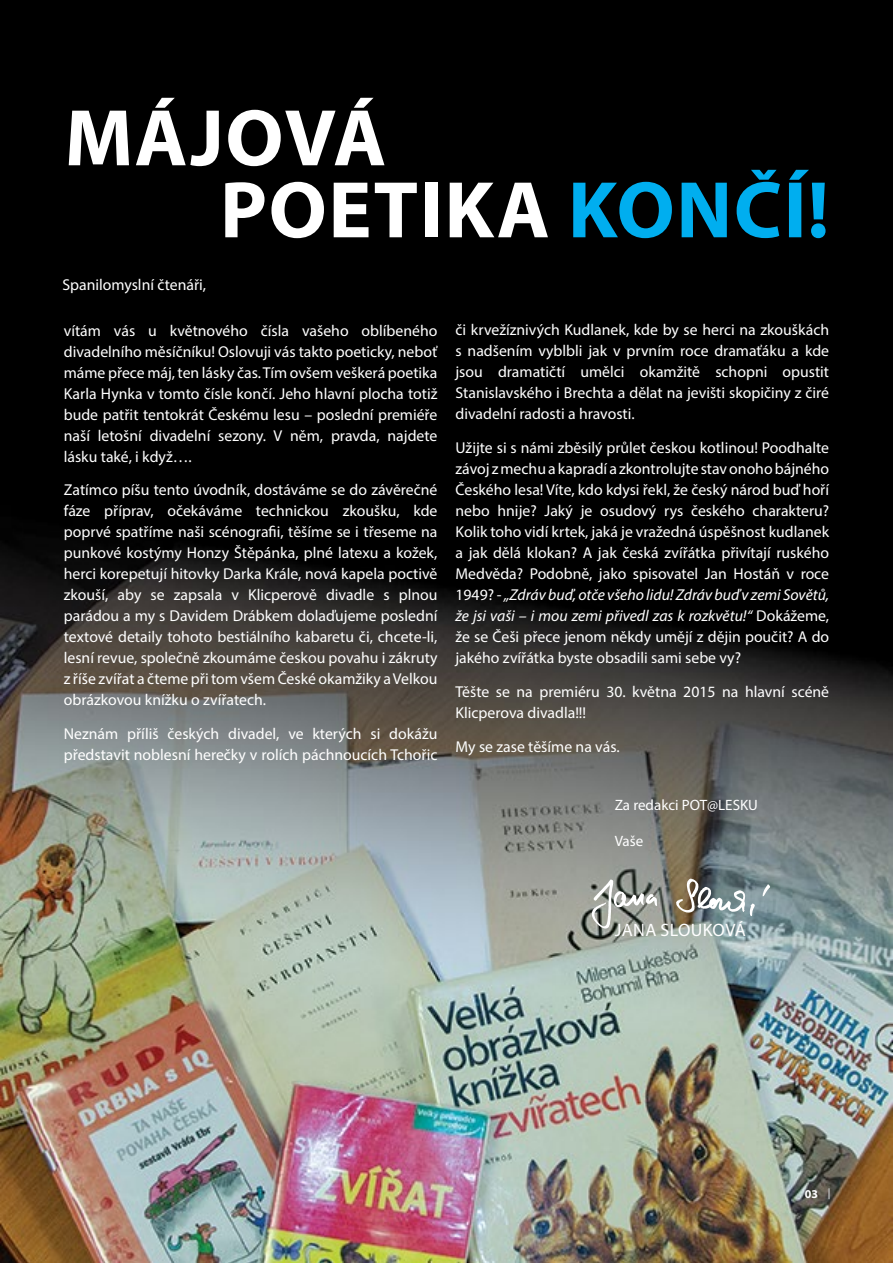
<style>
.page{position:relative;width:893px;height:1263px;background:#fff}
.page>*{position:absolute;margin:0;border:0;box-sizing:border-box;transform-origin:0 0}
.t1{font:700 81px/72px "Myriad Pro";letter-spacing:.02em;color:#fff}
.t2{font:18px "Myriad Pro";letter-spacing:.02em;color:#fff}
.t3{font:15.75px/21px "Myriad Pro";color:#fff;text-align:justify}
.t4{font:15px "Myriad Pro";color:#fff}
.t5{font:700 12px "Myriad Pro";color:#fff}
.s1{color:#00aeef}
.s2{font-style:italic}
</style>
<div class="page">
<img style="left:0;top:0;width:893px;height:1263px">
<svg style="left:592px;top:879px;width:65px;height:49px;background:#9ca09a"></svg>
<svg style="left:676px;top:879px;width:79px;height:37px"></svg>
<svg style="left:762px;top:884px;width:8px;height:12px"></svg>
<h1 class="t1" style="left:220px;top:99px;width:611px;text-indent:-155px">MÁJOVÁ<br>POETIKA <span class="s1">KONČÍ!</span></h1>
<p class="t3" style="left:62px;top:274px;width:145px">Spanilomyslní čtenáři,</p>
<p class="t3" style="left:64px;top:319px;width:375px">vítám vás u květnového čísla vašeho oblíbeného divadelního měsíčníku! Oslovuji vás takto poeticky, neboť máme přece máj, ten lásky čas. Tím ovšem veškerá poetika Karla Hynka v tomto čísle končí. Jeho hlavní plocha totiž bude patřit tentokrát Českému lesu – poslední premiéře naší letošní divadelní sezony. V něm, pravda, najdete lásku také, i když….</p>
<p class="t3" style="left:64px;top:479px;width:375px">Zatímco píšu tento úvodník, dostáváme se do závěrečné fáze příprav, očekáváme technickou zkoušku, kde poprvé spatříme naši scénografii, těšíme se i třeseme na punkové kostýmy Honzy Štěpánka, plné latexu a kožek, herci korepetují hitovky Darka Krále, nová kapela poctivě zkouší, aby se zapsala v Klicperově divadle s plnou parádou a my s Davidem Drábkem dolaďujeme poslední textové detaily tohoto bestiálního kabaretu či, chcete-li, lesní revue, společně zkoumáme českou povahu i zákruty z říše zvířat a čteme při tom všem České okamžiky a Velkou obrázkovou knížku o zvířatech.</p>
<p class="t3" style="left:64px;top:723px;width:375px">Neznám příliš českých divadel, ve kterých si dokážu představit noblesní herečky v rolích páchnoucích Tchořic</p>
<p class="t3" style="left:455px;top:319px;width:375px">či krvežíznivých Kudlanek, kde by se herci na zkouškách s nadšením vyblbli jak v prvním roce dramaťáku a kde jsou dramatičtí umělci okamžitě schopni opustit Stanislavského i Brechta a dělat na jevišti skopičiny z čiré divadelní radosti a hravosti.</p>
<p class="t3" style="left:455px;top:437px;width:375px">Užijte si s námi zběsilý průlet českou kotlinou! Poodhalte závoj z mechu a kapradí a zkontrolujte stav onoho bájného Českého lesa! Víte, kdo kdysi řekl, že český národ buď hoří nebo hnije? Jaký je osudový rys českého charakteru?<br>Kolik toho vidí krtek, jaká je vražedná úspěšnost kudlanek a jak dělá klokan? A jak česká zvířátka přivítají ruského Medvěda? Podobně, jako spisovatel Jan Hostáň v roce 1949? - <span class="s2">„Zdráv buď, otče všeho lidu! Zdráv buď v zemi Sovětů, že jsi vaši – i mou zemi přivedl zas k rozkvětu!“</span> Dokážeme, že se Češi přece jenom někdy umějí z dějin poučit? A do jakého zvířátka byste obsadili sami sebe vy?</p>
<p class="t3" style="left:455px;top:681px;width:375px">Těšte se na premiéru 30. května 2015 na hlavní scéně<br>Klicperova divadla!!!</p>
<p class="t3" style="left:455px;top:736px;width:166px">My se zase těšíme na vás.</p>
<p class="t4" style="left:615px;top:795px;width:145px">Za redakci POT@LESKU</p>
<p class="t4" style="left:615px;top:831px;width:30px">Vaše</p>
<p class="t2" style="left:615px;top:919px;width:132px">JANA SLOUKOVÁ</p>
<p class="t5" style="left:805px;top:1186px;width:15px">03</p>
</div>
